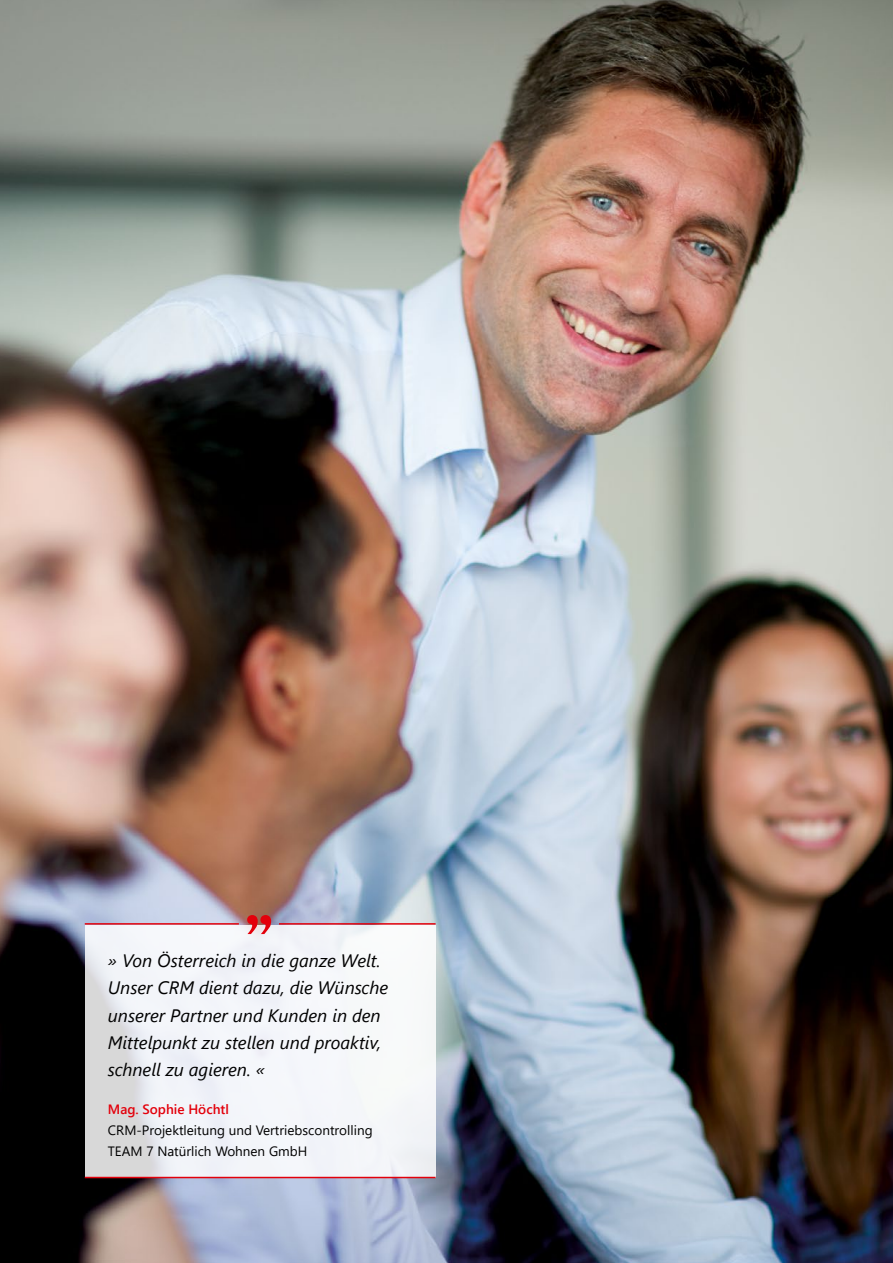
<style>
.page{position:relative;width:893px;height:1263px;background:#fff}
.page>*{position:absolute;margin:0;border:0;box-sizing:border-box;transform-origin:0 0}
.t1{font:italic 18px/27.3px "Segoe UI";color:#000}
.t2{font:13.5px/21px "Segoe UI";color:#000}
.t3{font:600 13.5px "Segoe UI";color:#e3000b}
</style>
<div class="page">
<img style="left:0;top:0;width:893px;height:1263px">
<svg style="left:85px;top:925px;width:351px;height:252px;fill:#f3f5f9"></svg>
<hr style="left:85px;top:923px;width:154px;height:2px;background:#e3000b">
<svg style="left:247px;top:915px;width:24px;height:19px"></svg>
<hr style="left:85px;top:1177px;width:351px;height:1px;background:#e3000b">
<hr style="left:279px;top:923px;width:157px;height:2px;background:#e3000b">
<p class="t1" style="left:108px;top:944px;width:282px">» Von Österreich in die ganze Welt.<br>Unser CRM dient dazu, die Wünsche unserer Partner und Kunden in den<br>Mittelpunkt zu stellen und proaktiv, schnell zu agieren. «</p>
<p class="t3" style="left:108px;top:1097px;width:123px">Mag. Sophie Höchtl</p>
<p class="t2" style="left:108px;top:1119px;width:266px">CRM-Projektleitung und Vertriebscontrolling<br>TEAM 7 Natürlich Wohnen GmbH</p>
</div>
